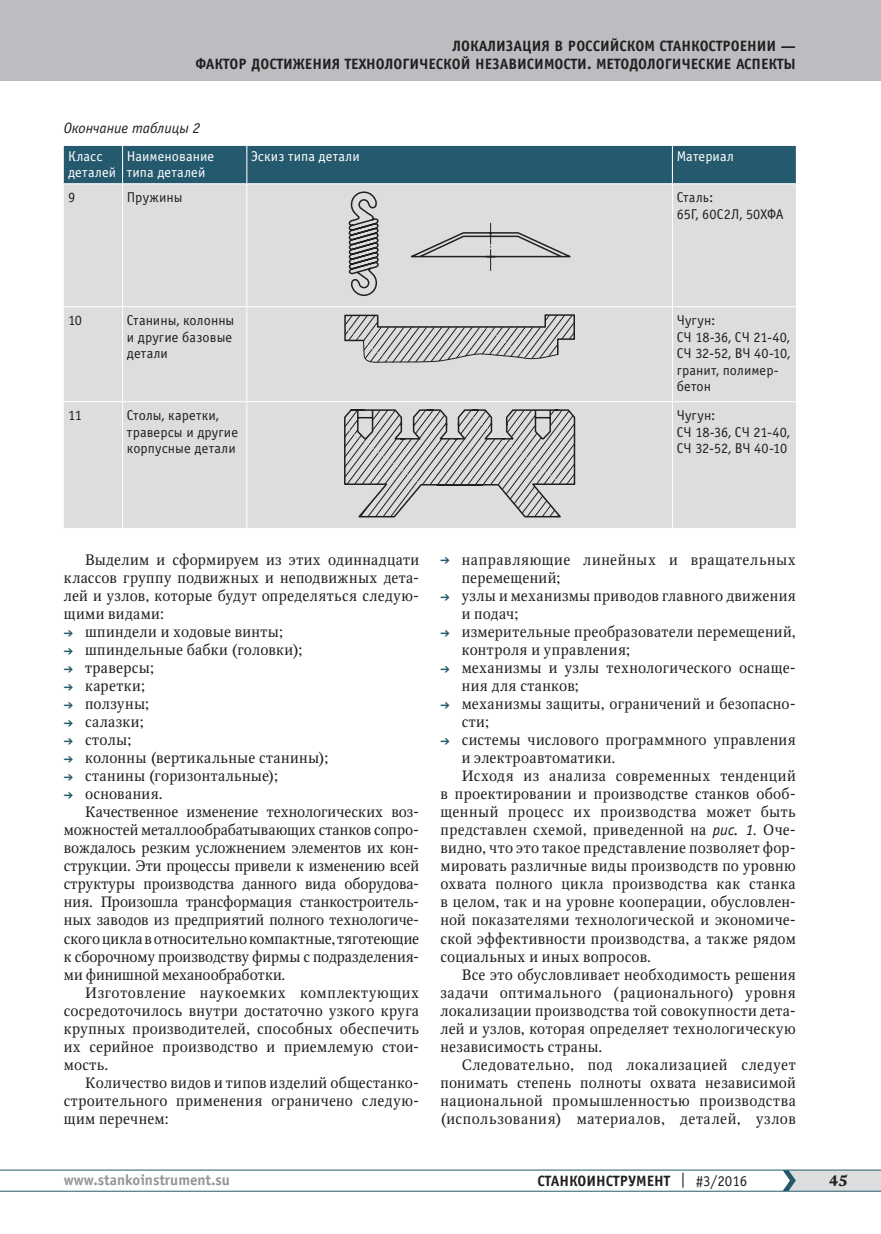
<style>
.page{position:relative;width:881px;height:1234px;background:#fff}
.page>*{position:absolute;margin:0;border:0;box-sizing:border-box;transform-origin:0 0}
.t1{font:15px/18px "Octava";letter-spacing:.02em;color:#231f20}
.t2{font:15px "Octava";letter-spacing:-.005em;color:#231f20}
.t3{font:700 15px/18px "Officina Sans C";color:#231f20;text-align:right}
.t4{font:15px "Octava";color:#231f20}
.t5{font:15px "Octava";letter-spacing:.04em;color:#231f20}
.t6{font:700 15px "Officina Sans C";color:#939598}
.t7{font:italic 15px "Officina Sans C";letter-spacing:-.01em;color:#231f20}
.t8{font:700 15px "Octava";color:#231f20}
.t9{font:14.25px/16.5px "Officina Sans C";letter-spacing:.01em;color:#231f20}
.t10{font:14.25px/16.5px "Officina Sans C";letter-spacing:.01em;color:#fff}
.s1{color:#255a6e}
.s2{font-family:"Officina Sans C";font-style:italic;font-size:15.75px}
.s3{font-weight:400}
</style>
<div class="page">
<hr style="left:0;top:1190px;width:880px;height:1px;background:#255a6e">
<hr style="left:0;top:1169px;width:880px;height:1px;background:#255a6e">
<svg style="left:782px;top:1169px;width:98px;height:21px"></svg>
<div style="left:0;top:0;width:880px;height:81px;background:#bcbdc0"></div>
<div style="left:64px;top:146px;width:731px;height:37px;background:#255a6e"></div>
<div style="left:64px;top:184px;width:731px;height:344px;background:#dcdddf"></div>
<hr style="left:122px;top:146px;width:1px;height:37px;background:#fff">
<hr style="left:246px;top:146px;width:1px;height:37px;background:#fff">
<hr style="left:671px;top:146px;width:1px;height:37px;background:#fff">
<hr style="left:122px;top:184px;width:1px;height:122px;background:#fff">
<hr style="left:246px;top:184px;width:1px;height:122px;background:#fff">
<hr style="left:671px;top:184px;width:1px;height:122px;background:#fff">
<hr style="left:64px;top:306px;width:58px;height:1px;background:#fff">
<hr style="left:122px;top:306px;width:125px;height:1px;background:#fff">
<hr style="left:122px;top:307px;width:1px;height:94px;background:#fff">
<hr style="left:247px;top:306px;width:425px;height:1px;background:#fff">
<hr style="left:246px;top:307px;width:1px;height:94px;background:#fff">
<hr style="left:672px;top:306px;width:123px;height:1px;background:#fff">
<hr style="left:671px;top:307px;width:1px;height:94px;background:#fff">
<hr style="left:64px;top:401px;width:58px;height:1px;background:#fff">
<hr style="left:122px;top:401px;width:125px;height:1px;background:#fff">
<hr style="left:122px;top:402px;width:1px;height:126px;background:#fff">
<hr style="left:247px;top:401px;width:425px;height:1px;background:#fff">
<hr style="left:246px;top:402px;width:1px;height:126px;background:#fff">
<hr style="left:672px;top:401px;width:123px;height:1px;background:#fff">
<hr style="left:671px;top:402px;width:1px;height:126px;background:#fff">
<svg style="left:348px;top:191px;width:222px;height:105px"></svg>
<svg style="left:344px;top:314px;width:230px;height:48px"></svg>
<svg style="left:344px;top:409px;width:231px;height:108px"></svg>
<p class="t3" style="left:195px;top:37px;width:601px">ЛОКАЛИЗАЦИЯ В РОССИЙСКОМ СТАНКОСТРОЕНИИ —<br>ФАКТОР ДОСТИЖЕНИЯ ТЕХНОЛОГИЧЕСКОЙ НЕЗАВИСИМОСТИ. МЕТОДОЛОГИЧЕСКИЕ АСПЕКТЫ</p>
<p class="t7" style="left:64px;top:120px;width:138px">Окончание таблицы 2</p>
<p class="t10" style="left:68px;top:148px;width:50px">Класс деталей</p>
<p class="t10" style="left:127px;top:148px;width:89px">Наименование типа деталей</p>
<p class="t10" style="left:251px;top:148px;width:110px">Эскиз типа детали</p>
<p class="t10" style="left:676px;top:148px;width:59px">Материал</p>
<p class="t9" style="left:68px;top:189px;width:9px">9</p>
<p class="t9" style="left:127px;top:189px;width:57px">Пружины</p>
<p class="t9" style="left:676px;top:189px;width:108px">Сталь:<br>65Г, 60С2Л, 50ХФА</p>
<p class="t9" style="left:68px;top:312px;width:15px">10</p>
<p class="t9" style="left:127px;top:312px;width:109px">Станины, колонны и другие базовые детали</p>
<p class="t9" style="left:676px;top:312px;width:115px">Чугун:<br>СЧ 18-36, СЧ 21-40,<br>СЧ 32-52, ВЧ 40-10, гранит, полимер&shy;бетон</p>
<p class="t9" style="left:68px;top:407px;width:15px">11</p>
<p class="t9" style="left:127px;top:407px;width:113px">Столы, каретки, траверсы и другие корпусные детали</p>
<p class="t9" style="left:676px;top:407px;width:115px">Чугун:<br>СЧ 18-36, СЧ 21-40,<br>СЧ 32-52, ВЧ 40-10</p>
<p class="t1" style="left:64px;top:551px;width:357px;text-align:justify;text-indent:21px">Выделим и сформируем из этих одиннадцати классов группу подвижных и неподвижных дета&shy;лей и узлов, которые будут определяться следую&shy;щими видами:</p>
<p class="t1" style="left:64px;top:623px;width:220px"><span class="s1">➔</span> шпиндели и ходовые винты;</p>
<p class="t1" style="left:64px;top:641px;width:240px"><span class="s1">➔</span> шпиндельные бабки (головки);</p>
<p class="t1" style="left:64px;top:659px;width:92px"><span class="s1">➔</span> траверсы;</p>
<p class="t1" style="left:64px;top:677px;width:83px"><span class="s1">➔</span> каретки;</p>
<p class="t1" style="left:64px;top:695px;width:87px"><span class="s1">➔</span> ползуны;</p>
<p class="t1" style="left:64px;top:713px;width:81px"><span class="s1">➔</span> салазки;</p>
<p class="t1" style="left:64px;top:731px;width:69px"><span class="s1">➔</span> столы;</p>
<p class="t1" style="left:64px;top:749px;width:266px"><span class="s1">➔</span> колонны (вертикальные станины);</p>
<p class="t1" style="left:64px;top:767px;width:215px"><span class="s1">➔</span> станины (горизонтальные);</p>
<p class="t1" style="left:64px;top:785px;width:100px"><span class="s1">➔</span> основания.</p>
<p class="t4" style="left:85px;top:802px;width:335px">Качественное изменение технологических воз-</p>
<p class="t2" style="left:64px;top:820px;width:357px">можностей металлообрабатывающих станков сопро-</p>
<p class="t2" style="left:64px;top:838px;width:357px">вождалось резким усложнением элементов их кон-</p>
<p class="t1" style="left:64px;top:857px;width:357px">струкции. Эти процессы привели к изменению всей</p>
<p class="t4" style="left:64px;top:874px;width:357px">структуры производства данного вида оборудова-</p>
<p class="t4" style="left:64px;top:892px;width:357px">ния. Произошла трансформация станкостроитель-</p>
<p class="t1" style="left:64px;top:911px;width:357px">ных заводов из предприятий полного технологиче-</p>
<p class="t1" style="left:64px;top:929px;width:357px">ского цикла вотносительно компактные, тяготеющие</p>
<p class="t2" style="left:64px;top:946px;width:357px">к сборочному производству фирмы с подразделения-</p>
<p class="t2" style="left:64px;top:964px;width:223px">ми финишной механообработки.</p>
<p class="t5" style="left:85px;top:982px;width:335px">Изготовление наукоемких комплектующих</p>
<p class="t1" style="left:64px;top:1001px;width:356px">сосредоточилось внутри достаточно узкого круга</p>
<p class="t1" style="left:64px;top:1019px;width:356px">крупных производителей, способных обеспечить</p>
<p class="t1" style="left:64px;top:1037px;width:357px">их серийное производство и приемлемую стои-</p>
<p class="t1" style="left:64px;top:1055px;width:46px">мость.</p>
<p class="t1" style="left:85px;top:1073px;width:335px">Количество видов и типов изделий общестанко-</p>
<p class="t1" style="left:64px;top:1091px;width:357px">строительного применения ограничено следую-</p>
<p class="t1" style="left:64px;top:1109px;width:106px">щим перечнем:</p>
<p class="t1" style="left:461px;top:551px;width:335px;text-indent:-21px"><span class="s1">➔</span> направляющие линейных и вращательных перемещений;</p>
<p class="t1" style="left:461px;top:587px;width:335px;text-indent:-21px"><span class="s1">➔</span> узлы и механизмы приводов главного движения и подач;</p>
<p class="t1" style="left:461px;top:623px;width:335px;text-indent:-21px"><span class="s1">➔</span> измерительные преобразователи перемещений, контроля и управления;</p>
<p class="t1" style="left:461px;top:659px;width:335px;text-indent:-21px"><span class="s1">➔</span> механизмы и узлы технологического оснаще&shy;ния для станков;</p>
<p class="t1" style="left:461px;top:695px;width:335px;text-indent:-21px"><span class="s1">➔</span> механизмы защиты, ограничений и безопасно&shy;сти;</p>
<p class="t1" style="left:440px;top:731px;width:356px"><span class="s1">➔</span> системы числового программного управления</p>
<p class="t1" style="left:461px;top:749px;width:155px">и электроавтоматики.</p>
<p class="t1" style="left:461px;top:767px;width:335px">Исходя из анализа современных тенденций</p>
<p class="t1" style="left:440px;top:785px;width:357px">в проектировании и производстве станков обоб-</p>
<p class="t1" style="left:440px;top:803px;width:357px">щенный процесс их производства может быть</p>
<p class="t1" style="left:440px;top:821px;width:357px">представлен схемой, приведенной на <span class="s2">рис. 1</span>. Оче-</p>
<p class="t1" style="left:440px;top:839px;width:357px">видно, что это такое представление позволяет фор-</p>
<p class="t1" style="left:440px;top:857px;width:357px">мировать различные виды производств по уровню</p>
<p class="t1" style="left:440px;top:875px;width:356px">охвата полного цикла производства как станка</p>
<p class="t1" style="left:440px;top:893px;width:357px">в целом, так и на уровне кооперации, обусловлен-</p>
<p class="t1" style="left:440px;top:911px;width:357px">ной показателями технологической и экономиче-</p>
<p class="t1" style="left:440px;top:929px;width:357px">ской эффективности производства, а также рядом</p>
<p class="t1" style="left:440px;top:947px;width:212px">социальных и иных вопросов.</p>
<p class="t1" style="left:461px;top:965px;width:335px">Все это обусловливает необходимость решения</p>
<p class="t1" style="left:440px;top:983px;width:356px">задачи оптимального (рационального) уровня</p>
<p class="t1" style="left:440px;top:1001px;width:357px">локализации производства той совокупности дета-</p>
<p class="t1" style="left:440px;top:1019px;width:356px">лей и узлов, которая определяет технологическую</p>
<p class="t1" style="left:440px;top:1037px;width:163px">независимость страны.</p>
<p class="t1" style="left:461px;top:1055px;width:335px">Следовательно, под локализацией следует</p>
<p class="t1" style="left:440px;top:1073px;width:357px">понимать степень полноты охвата независимой</p>
<p class="t1" style="left:440px;top:1091px;width:357px">национальной промышленностью производства</p>
<p class="t5" style="left:440px;top:1108px;width:357px">(использования) материалов, деталей, узлов</p>
<p class="t6" style="left:64px;top:1171px;width:168px">www.stankoinstrument.su</p>
<p class="t3" style="left:537px;top:1171px;width:211px">СТАНКОИНСТРУМЕНТ <span class="s3">| #3/2016</span></p>
<p class="t8" style="left:828px;top:1170px;width:20px">45</p>
</div>
